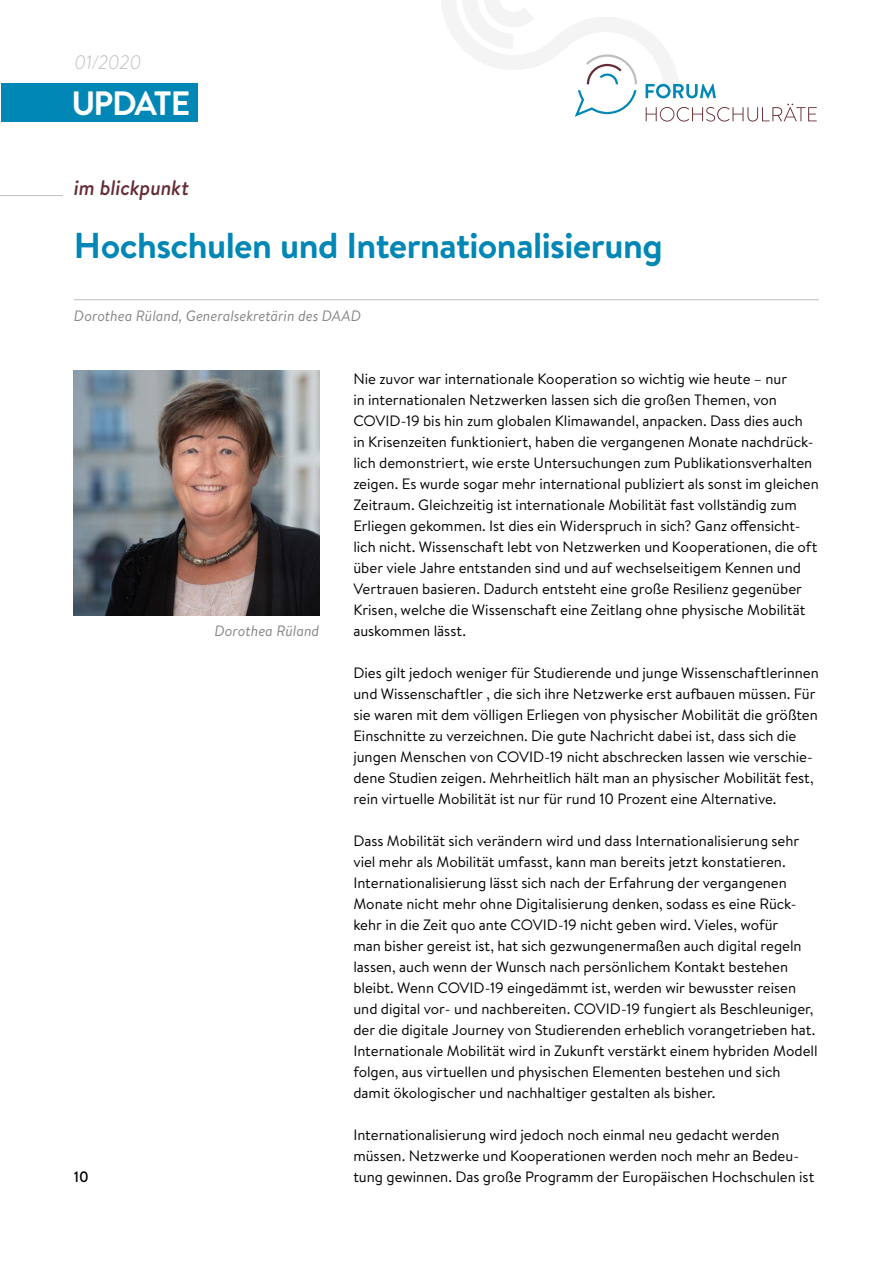
<style>
.page{position:relative;width:893px;height:1263px;background:#fff}
.page>*{position:absolute;margin:0;border:0;box-sizing:border-box;transform-origin:0 0}
.t1{font:700 36px "Brandon Text";letter-spacing:-.015em;color:#0087b6}
.t2{font:700 33.75px "Brandon Text";letter-spacing:-.06em;color:#fff}
.t3{font:italic 500 21px "Brandon Text";letter-spacing:-.01em;color:#652b32}
.t4{font:italic 300 19.5px "Brandon Text";letter-spacing:-.02em;color:#bebebe}
.t5{font:15px/21px "Brandon Text";color:#000}
.t6{font:italic 15px "Brandon Text";letter-spacing:-.005em;color:#868786}
.t7{font:500 15px "Brandon Text";color:#000}
</style>
<div class="page">
<svg style="left:441px;top:0;width:376px;height:122px"></svg>
<div style="left:0;top:83px;width:198px;height:38px;background:#0087b6"></div>
<hr style="left:74px;top:299px;width:745px;height:1px;background:#bebebe">
<img style="left:74px;top:370px;width:245px;height:245px">
<hr style="left:0;top:195px;width:63px;height:1px;background:#bebebe">
<h3 class="t4" style="left:74px;top:49px;width:69px">01/2020</h3>
<h2 class="t2" style="left:71px;top:79px;width:120px">UPDATE</h2>
<h3 class="t3" style="left:74px;top:174px;width:117px">im blickpunkt</h3>
<h1 class="t1" style="left:74px;top:221px;width:590px">Hochschulen und Internationalisierung</h1>
<p class="t6" style="left:74px;top:306px;width:289px">Dorothea Rüland, Generalsekretärin des DAAD</p>
<p class="t7" style="left:74px;top:1167px;width:16px">10</p>
<p class="t6" style="left:214px;top:621px;width:106px">Dorothea Rüland</p>
<p class="t5" style="left:353px;top:368px;width:467px">Nie zuvor war internationale Kooperation so wichtig wie heute – nur<br>in internationalen Netzwerken lassen sich die großen Themen, von COVID-19 bis hin zum globalen Klimawandel, anpacken. Dass dies auch<br>in Krisenzeiten funktioniert, haben die vergangenen Monate nachdrück&shy;lich demonstriert, wie erste Untersuchungen zum Publikationsverhalten zeigen. Es wurde sogar mehr international publiziert als sonst im gleichen Zeitraum. Gleichzeitig ist internationale Mobilität fast vollständig zum Erliegen gekommen. Ist dies ein Widerspruch in sich? Ganz offensicht&shy;lich nicht. Wissenschaft lebt von Netzwerken und Kooperationen, die oft über viele Jahre entstanden sind und auf wechselseitigem Kennen und Vertrauen basieren. Dadurch entsteht eine große Resilienz gegenüber Krisen, welche die Wissenschaft eine Zeitlang ohne physische Mobilität auskommen lässt.</p>
<p class="t5" style="left:353px;top:662px;width:467px">Dies gilt jedoch weniger für Studierende und junge Wissenschaftlerinnen und Wissenschaftler , die sich ihre Netzwerke erst aufbauen müssen. Für sie waren mit dem völligen Erliegen von physischer Mobilität die größten Einschnitte zu verzeichnen. Die gute Nachricht dabei ist, dass sich die jungen Menschen von COVID-19 nicht abschrecken lassen wie verschie&shy;dene Studien zeigen. Mehrheitlich hält man an physischer Mobilität fest, rein virtuelle Mobilität ist nur für rund 10 Prozent eine Alternative.</p>
<p class="t5" style="left:353px;top:830px;width:466px">Dass Mobilität sich verändern wird und dass Internationalisierung sehr viel mehr als Mobilität umfasst, kann man bereits jetzt konstatieren.<br>Internationalisierung lässt sich nach der Erfahrung der vergangenen Monate nicht mehr ohne Digitalisierung denken, sodass es eine Rück&shy;kehr in die Zeit quo ante COVID-19 nicht geben wird. Vieles, wofür<br>man bisher gereist ist, hat sich gezwungenermaßen auch digital regeln lassen, auch wenn der Wunsch nach persönlichem Kontakt bestehen bleibt. Wenn COVID-19 eingedämmt ist, werden wir bewusster reisen und digital vor- und nachbereiten. COVID-19 fungiert als Beschleuniger, der die digitale Journey von Studierenden erheblich vorangetrieben hat.<br>Internationale Mobilität wird in Zukunft verstärkt einem hybriden Modell folgen, aus virtuellen und physischen Elementen bestehen und sich damit ökologischer und nachhaltiger gestalten als bisher.</p>
<p class="t5" style="left:353px;top:1124px;width:463px">Internationalisierung wird jedoch noch einmal neu gedacht werden müssen. Netzwerke und Kooperationen werden noch mehr an Bedeu&shy;tung gewinnen. Das große Programm der Europäischen Hochschulen ist</p>
</div>
